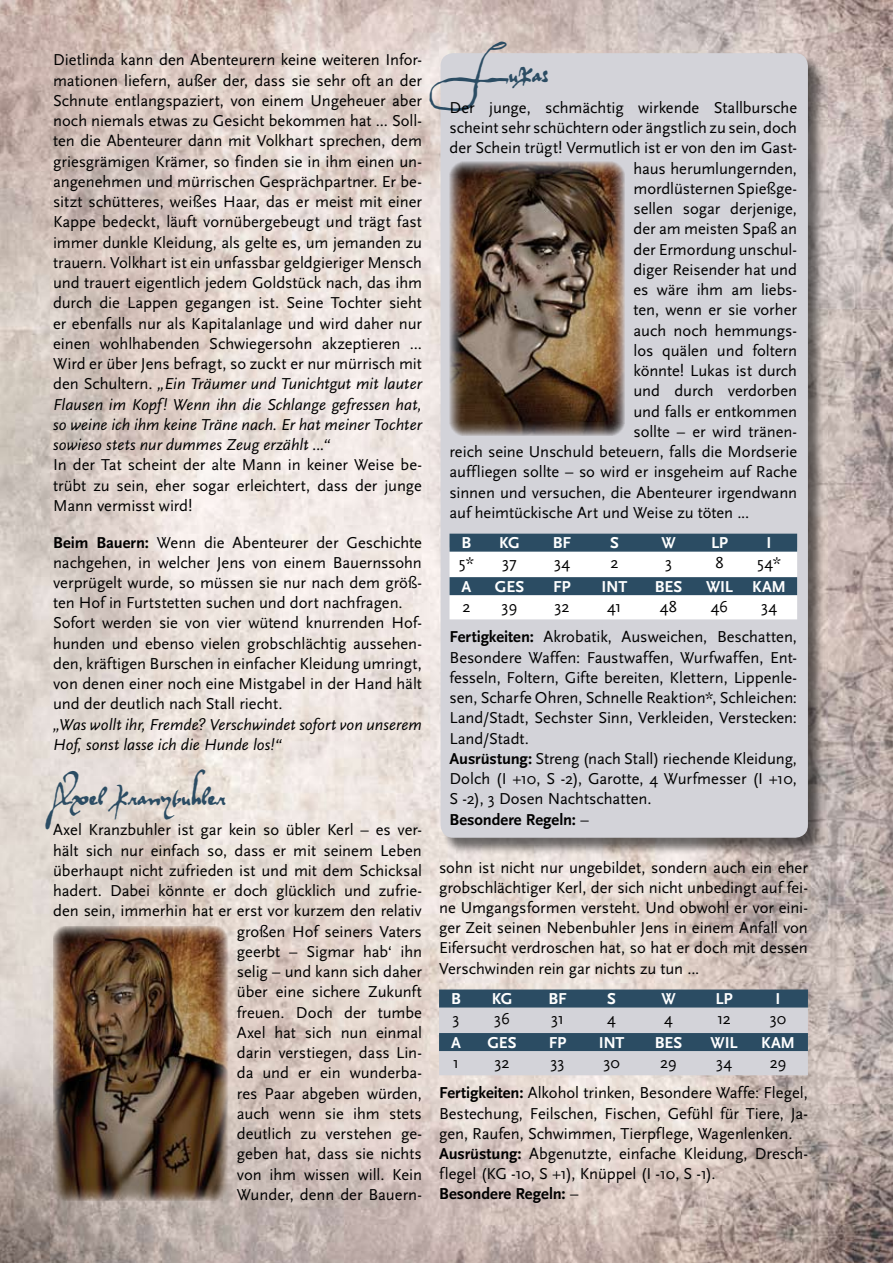
<style>
.page{position:relative;width:893px;height:1263px;background:#fff}
.page>*{position:absolute;margin:0;border:0;box-sizing:border-box;transform-origin:0 0}
.t1{font:39px "Regallo A Playa";letter-spacing:-.01em;color:#2b4c63}
.t2{font:16.5px/20.2px "Scala Sans";letter-spacing:-.005em;color:#000}
.t3{font:italic 16.5px/20.2px "Scala Sans";color:#000}
.t4{font:700 16.5px "Scala Sans";letter-spacing:-.015em;color:#fff}
.s1{font-style:italic}
.s2{font-weight:700}
</style>
<div class="page">
<img style="left:0;top:0;width:893px;height:1263px">
<div style="left:441px;top:54px;width:390px;height:808px;background:#000;opacity:.55"></div>
<div style="left:441px;top:53px;width:367px;height:785px;background:#d3d3d9;border-radius:13px"></div>
<div style="left:449px;top:547px;width:348px;height:72px;background:#fff"></div>
<div style="left:449px;top:534px;width:348px;height:18px;background:#2b4c63"></div>
<div style="left:449px;top:577px;width:348px;height:18px;background:#2b4c63"></div>
<img style="left:449px;top:162px;width:176px;height:274px">
<img style="left:53px;top:926px;width:175px;height:274px">
<div style="left:439px;top:1003px;width:369px;height:72px;background:#d3d3d9"></div>
<div style="left:439px;top:989px;width:369px;height:18px;background:#2b4c63"></div>
<div style="left:439px;top:1033px;width:369px;height:18px;background:#2b4c63"></div>
<h1 class="t1" style="left:449px;top:46px;width:100px">Lukas</h1>
<p class="t2" style="left:53px;top:50px;width:370px;text-align:justify">Dietlinda kann den Abenteurern keine weiteren Infor&shy;mationen liefern, außer der, dass sie sehr oft an der Schnute entlangspaziert, von einem Ungeheuer aber noch niemals etwas zu Gesicht bekommen hat ... Soll&shy;ten die Abenteurer dann mit Volkhart sprechen, dem griesgrämigen Krämer, so finden sie in ihm einen un&shy;angenehmen und mürrischen Gesprächpartner. Er be&shy;sitzt schütteres, weißes Haar, das er meist mit einer Kappe bedeckt, läuft vornübergebeugt und trägt fast immer dunkle Kleidung, als gelte es, um jemanden zu trauern. Volkhart ist ein unfassbar geldgieriger Mensch und trauert eigentlich jedem Goldstück nach, das ihm durch die Lappen gegangen ist. Seine Tochter sieht er ebenfalls nur als Kapitalanlage und wird daher nur einen wohlhabenden Schwiegersohn akzeptieren ...<br>Wird er über Jens befragt, so zuckt er nur mürrisch mit den Schultern. <span class="s1">„Ein Träumer und Tunichtgut mit lauter Flausen im Kopf! Wenn ihn die Schlange gefressen hat, so weine ich ihm keine Träne nach. Er hat meiner Tochter sowieso stets nur dummes Zeug erzählt ...“</span></p>
<p class="t2" style="left:53px;top:455px;width:370px;text-align:justify">In der Tat scheint der alte Mann in keiner Weise be&shy;trübt zu sein, eher sogar erleichtert, dass der junge Mann vermisst wird!</p>
<p class="t2" style="left:53px;top:532px;width:370px"><span class="s2">Beim Bauern:</span> Wenn die Abenteurer der Geschichte nachgehen, in welcher Jens von einem Bauernssohn verprügelt wurde, so müssen sie nur nach dem größ&shy;ten Hof in Furtstetten suchen und dort nachfragen.<br>Sofort werden sie von vier wütend knurrenden Hof&shy;hunden und ebenso vielen grobschlächtig aussehen&shy;den, kräftigen Burschen in einfacher Kleidung umringt, von denen einer noch eine Mistgabel in der Hand hält und der deutlich nach Stall riecht.</p>
<p class="t3" style="left:53px;top:714px;width:370px">„Was wollt ihr, Fremde? Verschwindet sofort von unserem<br>Hof, sonst lasse ich die Hunde los!“</p>
<h1 class="t1" style="left:53px;top:769px;width:174px">Axel Kranzbuhler</h1>
<p class="t2" style="left:449px;top:98px;width:349px">Der junge, schmächtig wirkende Stallbursche</p>
<p class="t2" style="left:449px;top:118px;width:349px">scheint sehr schüchtern oder ängstlich zu sein, doch</p>
<p class="t2" style="left:449px;top:138px;width:349px">der Schein trügt! Vermutlich ist er von den im Gast-</p>
<p class="t2" style="left:633px;top:158px;width:165px">haus herumlungernden,</p>
<p class="t2" style="left:633px;top:179px;width:165px">mordlüsternen Spießge-</p>
<p class="t2" style="left:633px;top:199px;width:165px">sellen sogar derjenige,</p>
<p class="t2" style="left:633px;top:219px;width:165px">der am meisten Spaß an</p>
<p class="t2" style="left:633px;top:239px;width:165px">der Ermordung unschul-</p>
<p class="t2" style="left:633px;top:260px;width:165px">diger Reisender hat und</p>
<p class="t2" style="left:633px;top:280px;width:165px">es wäre ihm am liebs-</p>
<p class="t2" style="left:633px;top:300px;width:165px">ten, wenn er sie vorher</p>
<p class="t2" style="left:633px;top:320px;width:165px">auch noch hemmungs-</p>
<p class="t2" style="left:633px;top:341px;width:165px">los quälen und foltern</p>
<p class="t2" style="left:633px;top:361px;width:165px">könnte! Lukas ist durch</p>
<p class="t2" style="left:633px;top:381px;width:165px">und durch verdorben</p>
<p class="t2" style="left:633px;top:401px;width:165px">und falls er entkommen</p>
<p class="t2" style="left:633px;top:422px;width:165px">sollte – er wird tränen-</p>
<p class="t2" style="left:449px;top:442px;width:349px">reich seine Unschuld beteuern, falls die Mordserie</p>
<p class="t2" style="left:449px;top:462px;width:349px">auffliegen sollte – so wird er insgeheim auf Rache</p>
<p class="t2" style="left:449px;top:482px;width:349px">sinnen und versuchen, die Abenteurer irgendwann</p>
<p class="t2" style="left:449px;top:503px;width:301px">auf heimtückische Art und Weise zu töten ...</p>
<p class="t4" style="left:462px;top:534px;width:11px">B</p>
<p class="t4" style="left:499px;top:534px;width:22px">KG</p>
<p class="t4" style="left:553px;top:534px;width:20px">BF</p>
<p class="t4" style="left:610px;top:534px;width:10px">S</p>
<p class="t4" style="left:661px;top:534px;width:16px">W</p>
<p class="t4" style="left:711px;top:534px;width:19px">LP</p>
<p class="t4" style="left:767px;top:534px;width:6px">I</p>
<p class="t2" style="left:459px;top:553px;width:17px">5*</p>
<p class="t2" style="left:502px;top:553px;width:16px">37</p>
<p class="t2" style="left:554px;top:553px;width:18px">34</p>
<p class="t2" style="left:610px;top:553px;width:10px">2</p>
<p class="t2" style="left:665px;top:553px;width:9px">3</p>
<p class="t2" style="left:715px;top:553px;width:10px">8</p>
<p class="t2" style="left:757px;top:553px;width:25px">54*</p>
<p class="t4" style="left:462px;top:577px;width:11px">A</p>
<p class="t4" style="left:495px;top:577px;width:31px">GES</p>
<p class="t4" style="left:553px;top:577px;width:19px">FP</p>
<p class="t4" style="left:602px;top:577px;width:27px">INT</p>
<p class="t4" style="left:655px;top:577px;width:29px">BES</p>
<p class="t4" style="left:706px;top:577px;width:81px">WIL KAM</p>
<p class="t2" style="left:462px;top:597px;width:10px">2</p>
<p class="t2" style="left:502px;top:597px;width:17px">39</p>
<p class="t2" style="left:554px;top:597px;width:17px">32</p>
<p class="t2" style="left:607px;top:597px;width:16px">41</p>
<p class="t2" style="left:660px;top:597px;width:19px">48</p>
<p class="t2" style="left:711px;top:597px;width:19px">46</p>
<p class="t2" style="left:449px;top:592px;width:349px;line-height:30.5px;text-indent:311px">34<br><span class="s2">Fertigkeiten:</span> Akrobatik, Ausweichen, Beschatten,</p>
<p class="t2" style="left:449px;top:647px;width:349px">Besondere Waffen: Faustwaffen, Wurfwaffen, Ent&shy;fesseln, Foltern, Gifte bereiten, Klettern, Lippenle&shy;sen, Scharfe Ohren, Schnelle Reaktion*, Schleichen:<br>Land/Stadt, Sechster Sinn, Verkleiden, Verstecken:<br>Land/Stadt.<br><span class="s2">Ausrüstung:</span> Streng (nach Stall) riechende Kleidung, Dolch (I +10, S -2), Garotte, 4 Wurfmesser (I +10, S -2), 3 Dosen Nachtschatten.<br><span class="s2">Besondere Regeln:</span> –</p>
<p class="t2" style="left:53px;top:820px;width:370px;text-align:right">Axel Kranzbuhler ist gar kein so übler Kerl – es ver&shy;hält sich nur einfach so, dass er mit seinem Leben überhaupt nicht zufrieden ist und mit dem Schicksal hadert. Dabei könnte er doch glücklich und zufrie&shy;den sein, immerhin hat er erst vor kurzem den relativ großen Hof seiners Vaters<br>geerbt – Sigmar hab‘ ihn<br>selig – und kann sich daher<br>über eine sichere Zukunft<br>freuen. Doch der tumbe<br>Axel hat sich nun einmal<br>darin verstiegen, dass Lin-<br>da und er ein wunderba-<br>res Paar abgeben würden,<br>auch wenn sie ihm stets<br>deutlich zu verstehen ge-<br>geben hat, dass sie nichts<br>von ihm wissen will. Kein<br>Wunder, denn der Bauern-</p>
<p class="t2" style="left:439px;top:857px;width:370px;text-align:justify">sohn ist nicht nur ungebildet, sondern auch ein eher grobschlächtiger Kerl, der sich nicht unbedingt auf fei&shy;ne Umgangsformen versteht. Und obwohl er vor eini&shy;ger Zeit seinen Nebenbuhler Jens in einem Anfall von Eifersucht verdroschen hat, so hat er doch mit dessen Verschwinden rein gar nichts zu tun ...</p>
<p class="t4" style="left:451px;top:990px;width:11px">B</p>
<p class="t4" style="left:492px;top:990px;width:22px">KG</p>
<p class="t4" style="left:548px;top:990px;width:20px">BF</p>
<p class="t4" style="left:607px;top:990px;width:10px">S</p>
<p class="t4" style="left:661px;top:990px;width:16px">W</p>
<p class="t4" style="left:715px;top:990px;width:19px">LP</p>
<p class="t4" style="left:776px;top:990px;width:6px">I</p>
<p class="t2" style="left:452px;top:1009px;width:9px">3</p>
<p class="t2" style="left:494px;top:1009px;width:17px">36</p>
<p class="t2" style="left:551px;top:1009px;width:15px">31</p>
<p class="t2" style="left:607px;top:1009px;width:10px">4</p>
<p class="t2" style="left:664px;top:1009px;width:10px">4</p>
<p class="t2" style="left:717px;top:1009px;width:16px">12</p>
<p class="t2" style="left:770px;top:1009px;width:18px">30</p>
<p class="t4" style="left:451px;top:1033px;width:11px">A</p>
<p class="t4" style="left:487px;top:1033px;width:31px">GES</p>
<p class="t4" style="left:549px;top:1033px;width:19px">FP</p>
<p class="t4" style="left:599px;top:1033px;width:27px">INT</p>
<p class="t4" style="left:655px;top:1033px;width:29px">BES</p>
<p class="t4" style="left:711px;top:1033px;width:28px">WIL</p>
<p class="t4" style="left:761px;top:1033px;width:36px">KAM</p>
<p class="t2" style="left:453px;top:1053px;width:8px">1</p>
<p class="t2" style="left:494px;top:1053px;width:17px">32</p>
<p class="t2" style="left:551px;top:1053px;width:15px">33</p>
<p class="t2" style="left:603px;top:1053px;width:18px">30</p>
<p class="t2" style="left:660px;top:1053px;width:18px">29</p>
<p class="t2" style="left:716px;top:1053px;width:18px">34</p>
<p class="t2" style="left:439px;top:1047px;width:370px;line-height:30.5px;text-indent:331px">29<br><span class="s2">Fertigkeiten:</span> Alkohol trinken, Besondere Waffe: Flegel,</p>
<p class="t2" style="left:439px;top:1103px;width:370px">Bestechung, Feilschen, Fischen, Gefühl für Tiere, Ja&shy;gen, Raufen, Schwimmen, Tierpflege, Wagenlenken.<br><span class="s2">Ausrüstung:</span> Abgenutzte, einfache Kleidung, Dresch&shy;flegel (KG -10, S +1), Knüppel (I -10, S -1).<br><span class="s2">Besondere Regeln:</span> –</p>
</div>
